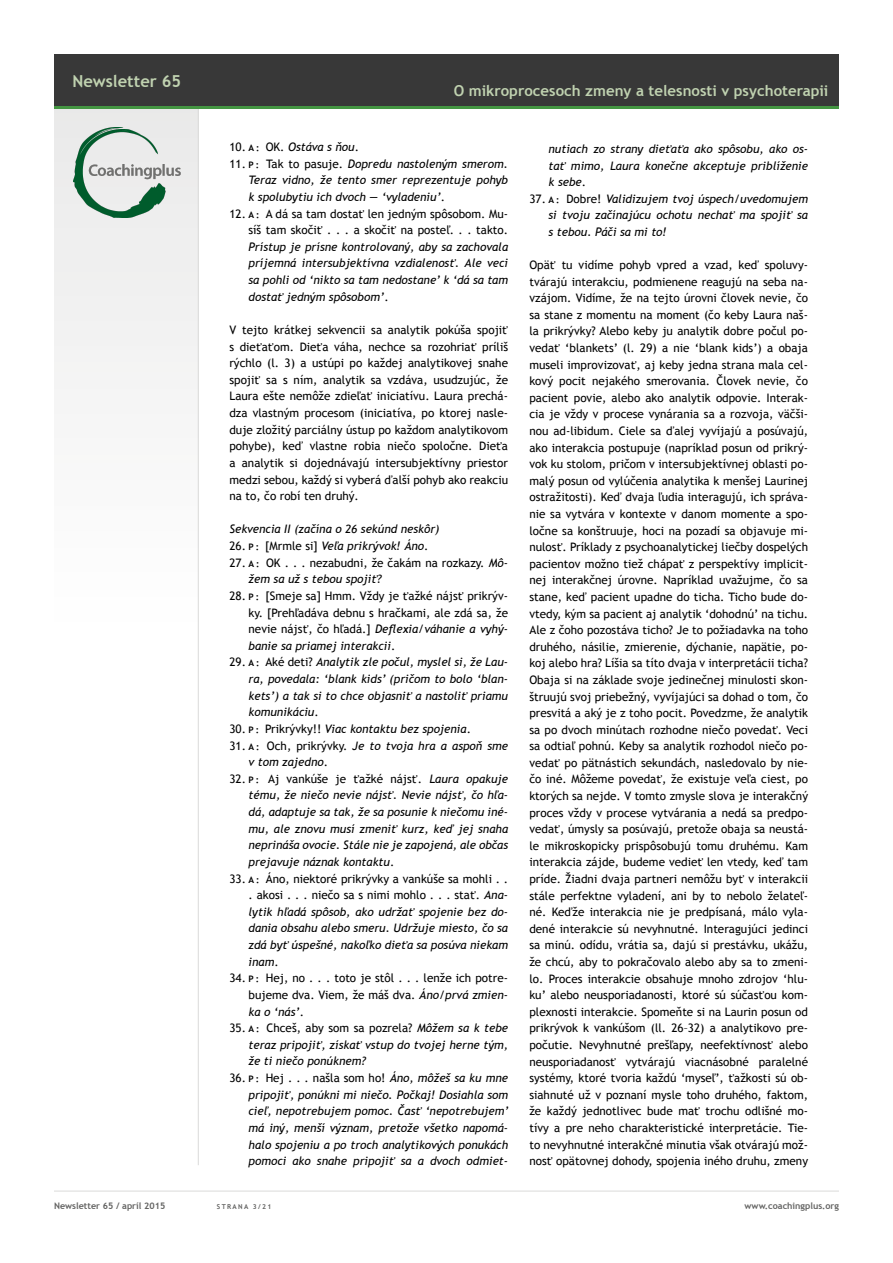
<style>
.page{position:relative;width:893px;height:1263px;background:#fff}
.page>*{position:absolute;margin:0;border:0;box-sizing:border-box;transform-origin:0 0}
.t1{font:700 16.5px "Trebuchet MS";color:#c0d2b0}
.t2{font:700 15px "Trebuchet MS";color:#c0d2b0}
.t3{font:11.7px/16.6px "Trebuchet MS";color:#000;text-align:justify}
.t4{font:italic 11.7px/16.6px "Trebuchet MS";color:#000;text-align:justify}
.t5{font:700 9px "Trebuchet MS";color:#636362}
.t6{font:700 6.75px "Trebuchet MS";letter-spacing:.2em;color:#636362}
.s1{font-style:normal}
.s2{font-weight:700;font-style:normal;font-size:9px}
.s3{font-weight:700;font-size:9px}
.s4{font-style:italic}
</style>
<div class="page">
<div style="left:54px;top:106px;width:145px;height:525px;background:#f5f5f5"></div>
<hr style="left:54px;top:1191px;width:785px;height:1px;background:#dadad9">
<hr style="left:198px;top:108px;width:1px;height:1057px;background:#dadad9">
<div style="left:54px;top:54px;width:785px;height:53px;background:#383838"></div>
<hr style="left:54px;top:106px;width:785px;height:3px;background:#449542">
<img style="left:74px;top:127px;width:106px;height:91px">
<h1 class="t1" style="left:72px;top:70px;width:110px">Newsletter 65</h1>
<p class="t2" style="left:454px;top:81px;width:376px">O mikroprocesoch zmeny a telesnosti v psychoterapii</p>
<p class="t4" style="left:229px;top:139px;width:131px"><span class="s1">10.</span> <span class="s2">A :</span> <span class="s1">OK.</span> Ostáva s ňou<span class="s1">.</span></p>
<p class="t4" style="left:249px;top:155px;width:261px;text-indent:-19px"><span class="s1">11.</span> <span class="s2">P :</span> <span class="s1">Tak to pasuje.</span> Dopredu nastoleným smerom.<br>Teraz vidno, že tento smer reprezentuje pohyb k spolubytiu ich dvoch — ‘vyladeniu’<span class="s1">.</span></p>
<p class="t3" style="left:229px;top:205px;width:280px;text-align:right">12. <span class="s3">A :</span> A dá sa tam dostať len jedným spôsobom. Mu&shy;síš tam skočiť . . . a skočiť na posteľ. . . takto.</p>
<p class="t4" style="left:249px;top:238px;width:261px">Prístup je prísne kontrolovaný, aby sa zachovala príjemná intersubjektívna vzdialenosť. Ale veci sa pohli od ‘nikto sa tam nedostane’ k ‘dá sa tam dostať jedným spôsobom’<span class="s1">.</span></p>
<p class="t3" style="left:229px;top:322px;width:280px">V tejto krátkej sekvencii sa analytik pokúša spojiť s dieťaťom. Dieťa váha, nechce sa rozohriať príliš rýchlo (l. 3) a ustúpi po každej analytikovej snahe spojiť sa s ním, analytik sa vzdáva, usudzujúc, že Laura ešte nemôže zdieľať iniciatívu. Laura prechá&shy;dza vlastným procesom (iniciatíva, po ktorej nasle&shy;duje zložitý parciálny ústup po každom analytikovom pohybe), keď vlastne robia niečo spoločne. Dieťa a analytik si dojednávajú intersubjektívny priestor medzi sebou, každý si vyberá ďalší pohyb ako reakciu na to, čo robí ten druhý.</p>
<p class="t4" style="left:229px;top:521px;width:212px">Sekvencia II (začína o 26 sekúnd neskôr)</p>
<p class="t4" style="left:229px;top:538px;width:201px"><span class="s1">26.</span> <span class="s2">P :</span> <span class="s1">[Mrmle si]</span> Veľa prikrývok! Áno<span class="s1">.</span></p>
<p class="t3" style="left:249px;top:554px;width:261px;text-indent:-19px">27. <span class="s3">A :</span> OK . . . nezabudni, že čakám na rozkazy. <span class="s4">Mô&shy;žem sa už s tebou spojiť?</span></p>
<p class="t3" style="left:249px;top:588px;width:261px;text-indent:-19px">28. <span class="s3">P :</span> [Smeje sa] Hmm. Vždy je ťažké nájsť prikrýv&shy;ky. [Prehľadáva debnu s hračkami, ale zdá sa, že nevie nájsť, čo hľadá.] <span class="s4">Deflexia/váhanie a vyhý&shy;banie sa priamej interakcii</span>.</p>
<p class="t4" style="left:249px;top:654px;width:261px;text-indent:-19px"><span class="s1">29.</span> <span class="s2">A :</span> <span class="s1">Aké deti?</span> Analytik zle počul, myslel si, že Lau&shy;ra, povedala: ‘blank kids’ (pričom to bolo ‘blan&shy;kets’) a tak si to chce objasniť a nastoliť priamu komunikáciu<span class="s1">.</span></p>
<p class="t4" style="left:229px;top:720px;width:243px"><span class="s1">30.</span> <span class="s2">P :</span> <span class="s1">Prikrývky!!</span> Viac kontaktu bez spojenia<span class="s1">.</span></p>
<p class="t4" style="left:249px;top:737px;width:261px;text-indent:-19px"><span class="s1">31.</span> <span class="s2">A :</span> <span class="s1">Och, prikrývky.</span> Je to tvoja hra a aspoň sme v tom zajedno<span class="s1">.</span></p>
<p class="t4" style="left:249px;top:770px;width:261px;text-indent:-19px"><span class="s1">32.</span> <span class="s2">P :</span> <span class="s1">Aj vankúše je ťažké nájsť.</span> Laura opakuje tému, že niečo nevie nájsť. Nevie nájsť, čo hľa&shy;dá, adaptuje sa tak, že sa posunie k niečomu iné&shy;mu, ale znovu musí zmeniť kurz, keď jej snaha neprináša ovocie. Stále nie je zapojená, ale občas prejavuje náznak kontaktu<span class="s1">.</span></p>
<p class="t4" style="left:249px;top:870px;width:261px;text-indent:-19px"><span class="s1">33.</span> <span class="s2">A :</span> <span class="s1">Áno, niektoré prikrývky a vankúše sa mohli . . . akosi . . . niečo sa s nimi mohlo . . . stať.</span> Ana&shy;lytik hľadá spôsob, ako udržať spojenie bez do&shy;dania obsahu alebo smeru. Udržuje miesto, čo sa zdá byť úspešné, nakoľko dieťa sa posúva niekam inam<span class="s1">.</span></p>
<p class="t3" style="left:249px;top:970px;width:261px;text-indent:-19px">34. <span class="s3">P :</span> Hej, no . . . toto je stôl . . . lenže ich potre&shy;bujeme dva. Viem, že máš dva. <span class="s4">Áno/prvá zmien&shy;ka o ‘nás’</span>.</p>
<p class="t4" style="left:249px;top:1020px;width:261px;text-indent:-19px"><span class="s1">35.</span> <span class="s2">A :</span> <span class="s1">Chceš, aby som sa pozrela?</span> Môžem sa k tebe teraz pripojiť, získať vstup do tvojej herne tým, že ti niečo ponúknem?</p>
<p class="t4" style="left:249px;top:1070px;width:262px;text-indent:-19px"><span class="s1">36.</span> <span class="s2">P :</span> <span class="s1">Hej . . . našla som ho!</span> Áno, môžeš sa ku mne pripojiť, ponúkni mi niečo. Počkaj! Dosiahla som cieľ, nepotrebujem pomoc. Časť ‘nepotrebujem’ má iný, menší význam, pretože všetko napomá&shy;halo spojeniu a po troch analytikových ponukách pomoci ako snahe pripojiť sa a dvoch odmiet-</p>
<p class="t4" style="left:549px;top:141px;width:261px">nutiach zo strany dieťaťa ako spôsobu, ako os&shy;tať mimo, Laura konečne akceptuje priblíženie k sebe<span class="s1">.</span></p>
<p class="t4" style="left:549px;top:190px;width:261px;text-indent:-19px"><span class="s1">37.</span> <span class="s2">A :</span> <span class="s1">Dobre!</span> Validizujem tvoj úspech/uvedomujem si tvoju začínajúcu ochotu nechať ma spojiť sa s tebou. Páči sa mi to!</p>
<p class="t3" style="left:529px;top:257px;width:280px">Opäť tu vidíme pohyb vpred a vzad, keď spoluvy&shy;tvárajú interakciu, podmienene reagujú na seba na&shy;vzájom. Vidíme, že na tejto úrovni človek nevie, čo sa stane z momentu na moment (čo keby Laura naš&shy;la prikrývky? Alebo keby ju analytik dobre počul po&shy;vedať ‘blankets’ (l. 29) a nie ‘blank kids’) a obaja museli improvizovať, aj keby jedna strana mala cel&shy;kový pocit nejakého smerovania. Človek nevie, čo pacient povie, alebo ako analytik odpovie. Interak&shy;cia je vždy v procese vynárania sa a rozvoja, väčši&shy;nou ad-libidum. Ciele sa ďalej vyvíjajú a posúvajú, ako interakcia postupuje (napríklad posun od prikrý&shy;vok ku stolom, pričom v intersubjektívnej oblasti po&shy;malý posun od vylúčenia analytika k menšej Laurinej ostražitosti). Keď dvaja ľudia interagujú, ich správa&shy;nie sa vytvára v kontexte v danom momente a spo&shy;ločne sa konštruuje, hoci na pozadí sa objavuje mi&shy;nulosť. Príklady z psychoanalytickej liečby dospelých pacientov možno tiež chápať z perspektívy implicit&shy;nej interakčnej úrovne. Napríklad uvažujme, čo sa stane, keď pacient upadne do ticha. Ticho bude do&shy;vtedy, kým sa pacient aj analytik ‘dohodnú’ na tichu.<br>Ale z čoho pozostáva ticho? Je to požiadavka na toho druhého, násilie, zmierenie, dýchanie, napätie, po&shy;koj alebo hra? Líšia sa títo dvaja v interpretácii ticha?<br>Obaja si na základe svoje jedinečnej minulosti skon&shy;štruujú svoj priebežný, vyvíjajúci sa dohad o tom, čo presvitá a aký je z toho pocit. Povedzme, že analytik sa po dvoch minútach rozhodne niečo povedať. Veci sa odtiaľ pohnú. Keby sa analytik rozhodol niečo po&shy;vedať po pätnástich sekundách, nasledovalo by nie&shy;čo iné. Môžeme povedať, že existuje veľa ciest, po ktorých sa nejde. V tomto zmysle slova je interakčný proces vždy v procese vytvárania a nedá sa predpo&shy;vedať, úmysly sa posúvajú, pretože obaja sa neustá&shy;le mikroskopicky prispôsobujú tomu druhému. Kam interakcia zájde, budeme vedieť len vtedy, keď tam príde. Žiadni dvaja partneri nemôžu byť v interakcii stále perfektne vyladení, ani by to nebolo želateľ&shy;né. Keďže interakcia nie je predpísaná, málo vyla&shy;dené interakcie sú nevyhnutné. Interagujúci jedinci sa minú. odídu, vrátia sa, dajú si prestávku, ukážu, že chcú, aby to pokračovalo alebo aby sa to zmeni&shy;lo. Proces interakcie obsahuje mnoho zdrojov ‘hlu&shy;ku’ alebo neusporiadanosti, ktoré sú súčasťou kom&shy;plexnosti interakcie. Spomeňte si na Laurin posun od prikrývok k vankúšom (ll. 26–32) a analytikovo pre&shy;počutie. Nevyhnutné prešľapy, neefektívnosť alebo neusporiadanosť vytvárajú viacnásobné paralelné systémy, ktoré tvoria každú ‘myseľ’, ťažkosti sú ob&shy;siahnuté už v poznaní mysle toho druhého, faktom, že každý jednotlivec bude mať trochu odlišné mo&shy;tívy a pre neho charakteristické interpretácie. Tie&shy;to nevyhnutné interakčné minutia však otvárajú mož&shy;nosť opätovnej dohody, spojenia iného druhu, zmeny</p>
<p class="t5" style="left:54px;top:1200px;width:113px">Newsletter 65 / apríl 2015</p>
<p class="t6" style="left:217px;top:1202px;width:56px">strana 3/21</p>
<p class="t5" style="left:745px;top:1200px;width:96px">www.coachingplus.org</p>
</div>
